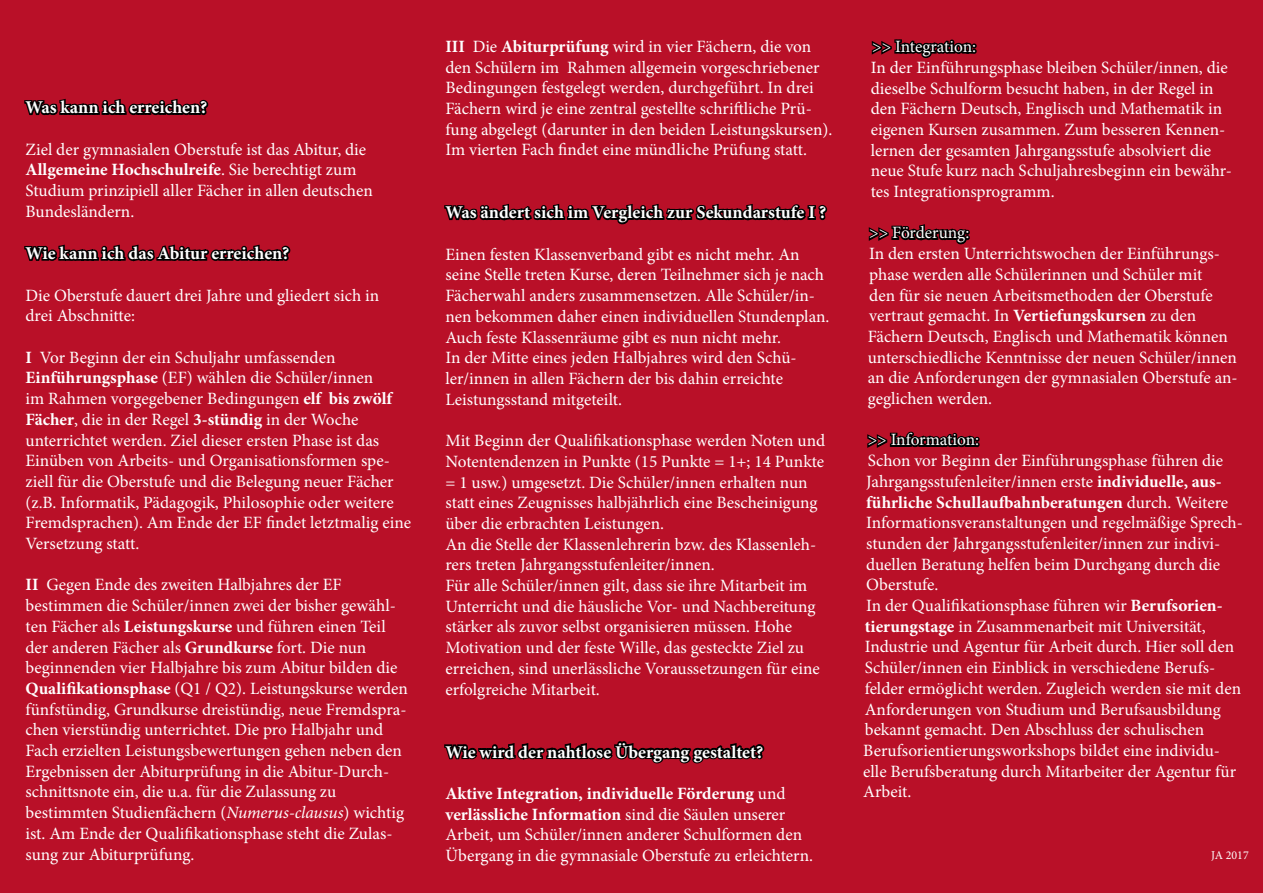
<style>
.page{position:relative;width:1263px;height:893px;background:#b91028}
.page>*{position:absolute;margin:0;border:0;box-sizing:border-box;transform-origin:0 0}
.t1{font:700 18px "Minion Pro";color:#fff}
.t2{font:17.25px/20.7px "Minion Pro";color:#fff}
.t3{font:700 17.25px "Minion Pro";color:#fff}
.t4{font:12px "Minion Pro";color:#fff}
.s1{font-weight:400}
.s2{font-weight:700}
.s3{font-style:italic}
</style>
<div class="page">
<svg style="left:23px;top:87px;width:188px;height:43px;background:#8a0b1d"></svg>
<svg style="left:23px;top:232px;width:270px;height:44px;background:#8b0c1e"></svg>
<svg style="left:443px;top:192px;width:387px;height:43px;background:#890b1d"></svg>
<svg style="left:443px;top:731px;width:324px;height:44px;background:#890b1d"></svg>
<svg style="left:870px;top:38px;width:107px;height:22px;background:#650815"></svg>
<svg style="left:867px;top:222px;width:103px;height:24px;background:#6b0917"></svg>
<svg style="left:866px;top:429px;width:113px;height:22px;background:#650815"></svg>
<p class="t1" style="left:26px;top:95px;width:183px">Was kann ich erreichen?</p>
<p class="t2" style="left:26px;top:139px;width:342px">Ziel der gymnasialen Oberstufe ist das Abitur, die</p>
<p class="t3" style="left:26px;top:158px;width:332px">Allgemeine Hochschulreife<span class="s1">. Sie berechtigt zum</span></p>
<p class="t2" style="left:26px;top:180px;width:349px">Studium prinzipiell aller Fächer in allen deutschen<br>Bundesländern.</p>
<p class="t1" style="left:26px;top:241px;width:265px">Wie kann ich das Abitur erreichen?</p>
<p class="t2" style="left:26px;top:285px;width:355px">Die Oberstufe dauert drei Jahre und gliedert sich in</p>
<p class="t2" style="left:26px;top:305px;width:111px">drei Abschnitte:</p>
<p class="t2" style="left:26px;top:347px;width:311px"><span class="s2">I</span> Vor Beginn der ein Schuljahr umfassenden</p>
<p class="t2" style="left:26px;top:368px;width:387px"><span class="s2">Einführungsphase</span> (EF) wählen die Schüler/innen<br>im Rahmen vorgegebener Bedingungen <span class="s2">elf bis zwölf Fächer</span>, die in der Regel <span class="s2">3-stündig</span> in der Woche unterrichtet werden. Ziel dieser ersten Phase ist das Einüben von Arbeits- und Organisationsformen spe&shy;ziell für die Oberstufe und die Belegung neuer Fächer (z.B. Informatik, Pädagogik, Philosophie oder weitere Fremdsprachen). Am Ende der EF findet letztmalig eine Versetzung statt.</p>
<p class="t2" style="left:26px;top:575px;width:384px"><span class="s2">II</span> Gegen Ende des zweiten Halbjahres der EF bestimmen die Schüler/innen zwei der bisher gewähl&shy;ten Fächer als <span class="s2">Leistungskurse</span> und führen einen Teil der anderen Fächer als <span class="s2">Grundkurse</span> fort. Die nun beginnenden vier Halbjahre bis zum Abitur bilden die <span class="s2">Qualifikationsphase</span> (Q1 / Q2). Leistungskurse werden fünfstündig, Grundkurse dreistündig, neue Fremdspra&shy;chen vierstündig unterrichtet. Die pro Halbjahr und Fach erzielten Leistungsbewertungen gehen neben den Ergebnissen der Abiturprüfung in die Abitur-Durch&shy;schnittsnote ein, die u.a. für die Zulassung zu</p>
<p class="t2" style="left:26px;top:802px;width:380px">bestimmten Studienfächern (<span class="s3">Numerus-clausus</span>) wichtig ist. Am Ende der Qualifikationsphase steht die Zulas&shy;sung zur Abiturprüfung.</p>
<p class="t2" style="left:445px;top:36px;width:388px"><span class="s2">III</span> Die <span class="s2">Abiturprüfung</span> wird in vier Fächern, die von den Schülern im Rahmen allgemein vorgeschriebener Bedingungen festgelegt werden, durchgeführt. In drei Fächern wird je eine zentral gestellte schriftliche Prü&shy;fung abgelegt (darunter in den beiden Leistungskursen).<br>Im vierten Fach findet eine mündliche Prüfung statt.</p>
<p class="t1" style="left:445px;top:200px;width:382px">Was ändert sich im Vergleich zur Sekundarstufe I ?</p>
<p class="t2" style="left:445px;top:244px;width:386px">Einen festen Klassenverband gibt es nicht mehr. An seine Stelle treten Kurse, deren Teilnehmer sich je nach Fächerwahl anders zusammensetzen. Alle Schüler/in&shy;nen bekommen daher einen individuellen Stundenplan.<br>Auch feste Klassenräume gibt es nun nicht mehr.</p>
<p class="t2" style="left:445px;top:347px;width:353px">In der Mitte eines jeden Halbjahres wird den Schü&shy;ler/innen in allen Fächern der bis dahin erreichte<br>Leistungsstand mitgeteilt.</p>
<p class="t2" style="left:445px;top:430px;width:381px">Mit Beginn der Qualifikationsphase werden Noten und Notentendenzen in Punkte (15 Punkte = 1+; 14 Punkte = 1 usw.) umgesetzt. Die Schüler/innen erhalten nun statt eines Zeugnisses halbjährlich eine Bescheinigung über die erbrachten Leistungen.</p>
<p class="t2" style="left:445px;top:534px;width:372px">An die Stelle der Klassenlehrerin bzw. des Klassenleh&shy;rers treten Jahrgangsstufenleiter/innen.</p>
<p class="t2" style="left:445px;top:575px;width:376px">Für alle Schüler/innen gilt, dass sie ihre Mitarbeit im Unterricht und die häusliche Vor- und Nachbereitung stärker als zuvor selbst organisieren müssen. Hohe Motivation und der feste Wille, das gesteckte Ziel zu erreichen, sind unerlässliche Voraussetzungen für eine erfolgreiche Mitarbeit.</p>
<p class="t1" style="left:445px;top:739px;width:319px">Wie wird der nahtlose Übergang gestaltet?</p>
<p class="t2" style="left:445px;top:783px;width:369px"><span class="s2">Aktive Integration, individuelle Förderung</span> und <span class="s2">verlässliche Information</span> sind die Säulen unserer Arbeit, um Schüler/innen anderer Schulformen den Übergang in die gymnasiale Oberstufe zu erleichtern.</p>
<p class="t2" style="left:872px;top:36px;width:105px">&gt;&gt; Integration:</p>
<p class="t2" style="left:871px;top:57px;width:363px">In der Einführungsphase bleiben Schüler/innen, die dieselbe Schulform besucht haben, in der Regel in den Fächern Deutsch, Englisch und Mathematik in eigenen Kursen zusammen. Zum besseren Kennen&shy;lernen der gesamten Jahrgangsstufe absolviert die neue Stufe kurz nach Schuljahresbeginn ein bewähr&shy;tes Integrationsprogramm.</p>
<p class="t2" style="left:869px;top:223px;width:101px">&gt;&gt; Förderung:</p>
<p class="t2" style="left:868px;top:243px;width:371px">In den ersten Unterrichtswochen der Einführungs&shy;phase werden alle Schülerinnen und Schüler mit<br>den für sie neuen Arbeitsmethoden der Oberstufe vertraut gemacht. In <span class="s2">Vertiefungskursen</span> zu den Fächern Deutsch, Englisch und Mathematik können unterschiedliche Kenntnisse der neuen Schüler/innen an die Anforderungen der gymnasialen Oberstufe an&shy;geglichen werden.</p>
<p class="t2" style="left:868px;top:430px;width:113px">&gt;&gt; Information:</p>
<p class="t2" style="left:866px;top:450px;width:378px">Schon vor Beginn der Einführungsphase führen die Jahrgangsstufenleiter/innen erste <span class="s2">individuelle, aus&shy;führliche Schullaufbahnberatungen</span> durch. Weitere Informationsveranstaltungen und regelmäßige Sprech&shy;stunden der Jahrgangsstufenleiter/innen zur indivi&shy;duellen Beratung helfen beim Durchgang durch die Oberstufe.</p>
<p class="t2" style="left:863px;top:595px;width:379px">In der Qualifikationsphase führen wir <span class="s2">Berufsorien&shy;tierungstage</span> in Zusammenarbeit mit Universität, Industrie und Agentur für Arbeit durch. Hier soll den Schüler/innen ein Einblick in verschiedene Berufs&shy;felder ermöglicht werden. Zugleich werden sie mit den Anforderungen von Studium und Berufsausbildung bekannt gemacht. Den Abschluss der schulischen Berufsorientierungsworkshops bildet eine individu&shy;elle Berufsberatung durch Mitarbeiter der Agentur für Arbeit.</p>
<p class="t4" style="left:1211px;top:848px;width:39px">JA 2017</p>
</div>
